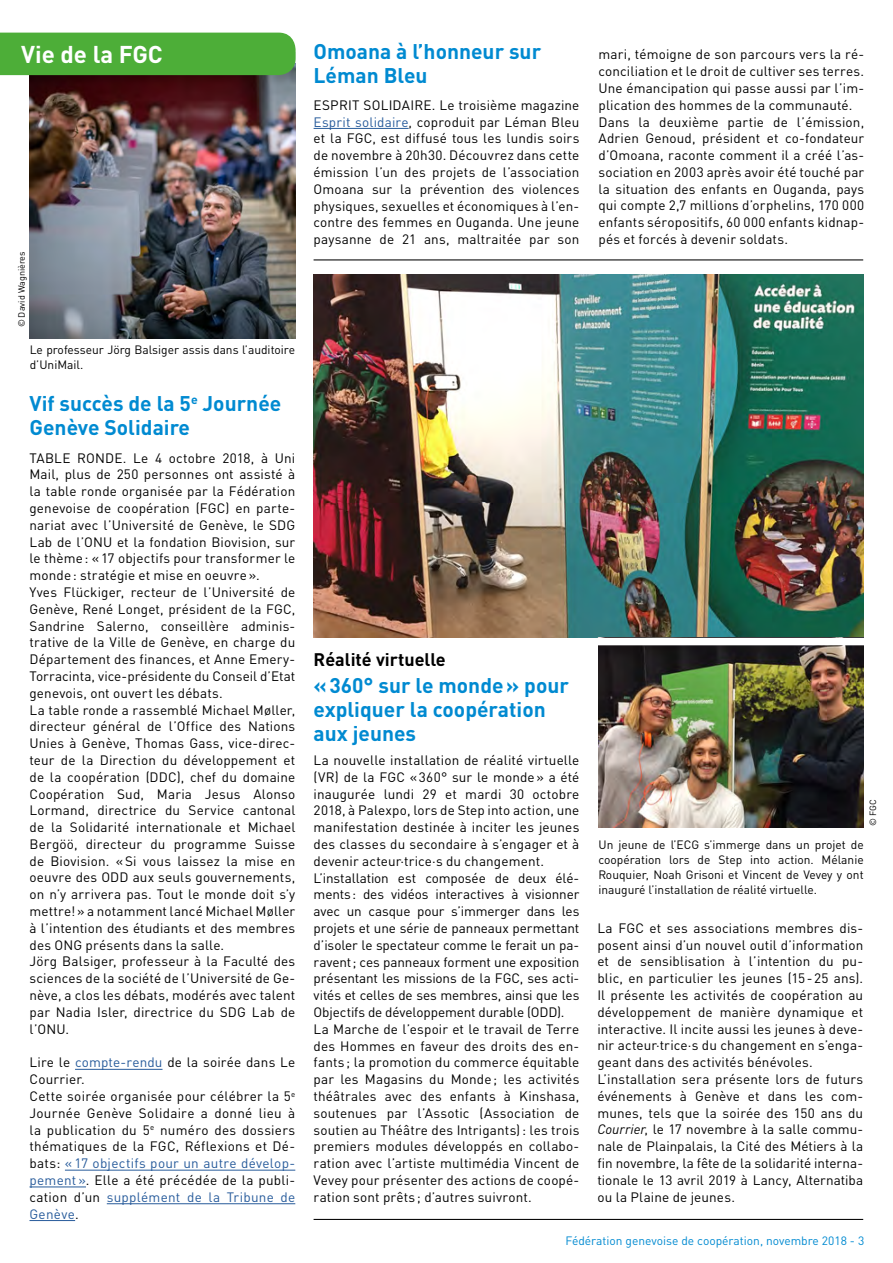
<style>
.page{position:relative;width:893px;height:1263px;background:#fff}
.page>*{position:absolute;margin:0;border:0;box-sizing:border-box;transform-origin:0 0}
.t1{font:700 24px "DINOT";color:#fff}
.t2{font:700 21px/24px "DINOT";color:#008ad1}
.t3{font:700 18px "DIN";color:#000}
.t4{font:13.5px/16.8px "DINOT";letter-spacing:.01em;color:#000}
.t5{font:12px/15px "DINOT";color:#000;text-align:justify}
.t6{font:12px "DINOT";color:#008ad1}
.t7{font:9px "DINOT";color:#000}
.s1{color:#275b9b}
.s2{font-style:italic}
</style>
<div class="page">
<hr style="left:75px;top:1069px;width:88px;height:1px;background:#275b9b">
<hr style="left:65px;top:1170px;width:230px;height:1px;background:#275b9b">
<hr style="left:29px;top:1186px;width:57px;height:1px;background:#275b9b">
<hr style="left:107px;top:1203px;width:188px;height:1px;background:#275b9b">
<hr style="left:29px;top:1220px;width:46px;height:1px;background:#275b9b">
<img style="left:314px;top:274px;width:549px;height:364px">
<img style="left:598px;top:645px;width:265px;height:182px">
<hr style="left:314px;top:128px;width:95px;height:1px;background:#275b9b">
<img style="left:30px;top:75px;width:266px;height:263px">
<div style="left:0;top:33px;width:296px;height:42px;background:#4dae38"></div>
<hr style="left:314px;top:259px;width:549px;height:1px;background:#000">
<hr style="left:314px;top:1219px;width:549px;height:1px;background:#000">
<h1 class="t1" style="left:21px;top:39px;width:143px">Vie de la FGC</h1>
<p class="t7" style="left:16px;top:327px;width:77px;rotate:-90deg">©David Wagnières</p>
<p class="t5" style="left:30px;top:342px;width:267px">Le professeur Jörg Balsiger assis dans l’auditoire d’UniMail.</p>
<h2 class="t2" style="left:29px;top:391px;width:253px">Vif succès de la 5<sup>e</sup> Journée<br>Genève Solidaire</h2>
<p class="t4" style="left:29px;top:449px;width:267px">TABLE RONDE. Le 4 octobre 2018, à Uni Mail, plus de 250 personnes ont assisté à la table ronde organisée par la Fédération genevoise de coopération (FGC) en parte&shy;nariat avec l’Université de Genève, le SDG Lab de l’ONU et la fondation Biovision, sur le thème: «17 objectifs pour transformer le monde: stratégie et mise en oeuvre».<br>Yves Flückiger, recteur de l’Université de Genève, René Longet, président de la FGC, Sandrine Salerno, conseillère adminis&shy;trative de la Ville de Genève, en charge du Département des finances, et Anne Emery-Torracinta, vice-présidente du Conseil d’Etat genevois, ont ouvert les débats.<br>La table ronde a rassemblé Michael Møller, directeur général de l’Office des Nations Unies à Genève, Thomas Gass, vice-direc&shy;teur de la Direction du développement et de la coopération (DDC), chef du domaine Coopération Sud, Maria Jesus Alonso Lormand, directrice du Service cantonal de la Solidarité internationale et Michael Bergöö, directeur du programme Suisse de Biovision. «Si vous laissez la mise en oeuvre des ODD aux seuls gouvernements, on n’y arrivera pas. Tout le monde doit s’y mettre!» a notamment lancé Michael Møller à l’intention des étudiants et des membres des ONG présents dans la salle.<br>Jörg Balsiger, professeur à la Faculté des sciences de la société de l’Université de Ge&shy;nève, a clos les débats, modérés avec talent par Nadia Isler, directrice du SDG Lab de l’ONU.</p>
<p class="t4" style="left:29px;top:1054px;width:267px">Lire le <span class="s1">compte-rendu</span> de la soirée dans Le Courrier.<br>Cette soirée organisée pour célébrer la 5<sup>e </sup>Journée Genève Solidaire a donné lieu à la publication du 5<sup>e</sup> numéro des dossiers thématiques de la FGC, Réflexions et Dé&shy;bats: <span class="s1">« 17 objectifs pour un autre dévelop&shy;pement »</span>. Elle a été précédée de la publi&shy;cation d’un <span class="s1">supplément de la Tribune de Genève</span>.</p>
<h2 class="t2" style="left:314px;top:38px;width:229px">Omoana à l’honneur sur<br>Léman Bleu</h2>
<p class="t4" style="left:314px;top:96px;width:267px;text-align:justify">ESPRIT SOLIDAIRE. Le troisième magazine <span class="s1">Esprit solidaire</span>, coproduit par Léman Bleu et la FGC, est diffusé tous les lundis soirs de novembre à 20h30. Découvrez dans cette émission l’un des projets de l’association Omoana sur la prévention des violences physiques, sexuelles et économiques à l’en&shy;contre des femmes en Ouganda. Une jeune paysanne de 21 ans, maltraitée par son</p>
<p class="t4" style="left:598px;top:46px;width:267px">mari, témoigne de son parcours vers la ré&shy;conciliation et le droit de cultiver ses terres.<br>Une émancipation qui passe aussi par l’im&shy;plication des hommes de la communauté.<br>Dans la deuxième partie de l’émission, Adrien Genoud, président et co-fondateur d’Omoana, raconte comment il a créé l’as&shy;sociation en 2003 après avoir été touché par la situation des enfants en Ouganda, pays qui compte 2,7 millions d’orphelins, 170 000 enfants séropositifs, 60 000 enfants kidnap&shy;pés et forcés à devenir soldats.</p>
<h3 class="t3" style="left:314px;top:648px;width:134px">Réalité virtuelle</h3>
<h2 class="t2" style="left:314px;top:673px;width:257px">«360° sur le monde» pour expliquer la coopération aux jeunes</h2>
<p class="t4" style="left:314px;top:751px;width:267px">La nouvelle installation de réalité virtuelle (VR) de la FGC «360° sur le monde» a été inaugurée lundi 29 et mardi 30 octobre 2018, à Palexpo, lors de Step into action, une manifestation destinée à inciter les jeunes des classes du secondaire à s’engager et à devenir acteur·trice·s du changement.<br>L’installation est composée de deux élé&shy;ments: des vidéos interactives à visionner avec un casque pour s’immerger dans les projets et une série de panneaux permettant d’isoler le spectateur comme le ferait un pa&shy;ravent; ces panneaux forment une exposition présentant les missions de la FGC, ses acti&shy;vités et celles de ses membres, ainsi que les Objectifs de développement durable (ODD).<br>La Marche de l’espoir et le travail de Terre des Hommes en faveur des droits des en&shy;fants ; la promotion du commerce équitable par les Magasins du Monde; les activités théâtrales avec des enfants à Kinshasa, soutenues par l’Assotic (Association de soutien au Théâtre des Intrigants): les trois premiers modules développés en collabo&shy;ration avec l’artiste multimédia Vincent de Vevey pour présenter des actions de coopé&shy;ration sont prêts ; d’autres suivront.</p>
<p class="t7" style="left:867px;top:826px;width:28px;rotate:-90deg">© FGC</p>
<p class="t5" style="left:598px;top:837px;width:267px">Un jeune de l’ECG s’immerge dans un projet de coopération lors de Step into action. Mélanie Rouquier, Noah Grisoni et Vincent de Vevey y ont inauguré l’installation de réalité virtuelle.</p>
<p class="t4" style="left:597px;top:919px;width:267px">La FGC et ses associations membres dis&shy;posent ainsi d’un nouvel outil d’information et de sensiblisation à l’intention du pu&shy;blic, en particulier les jeunes (15-25 ans).<br>Il présente les activités de coopération au développement de manière dynamique et interactive. Il incite aussi les jeunes à deve&shy;nir acteur·trice·s du changement en s’enga&shy;geant dans des activités bénévoles.<br>L’installation sera présente lors de futurs événements à Genève et dans les com&shy;munes, tels que la soirée des 150 ans du <span class="s2">Courrier</span>, le 17 novembre à la salle commu&shy;nale de Plainpalais, la Cité des Métiers à la fin novembre, la fête de la solidarité interna&shy;tionale le 13 avril 2019 à Lancy, Alternatiba ou la Plaine de jeunes.</p>
<p class="t6" style="left:565px;top:1233px;width:300px">Fédération genevoise de coopération, novembre 2018 - 3</p>
</div>
